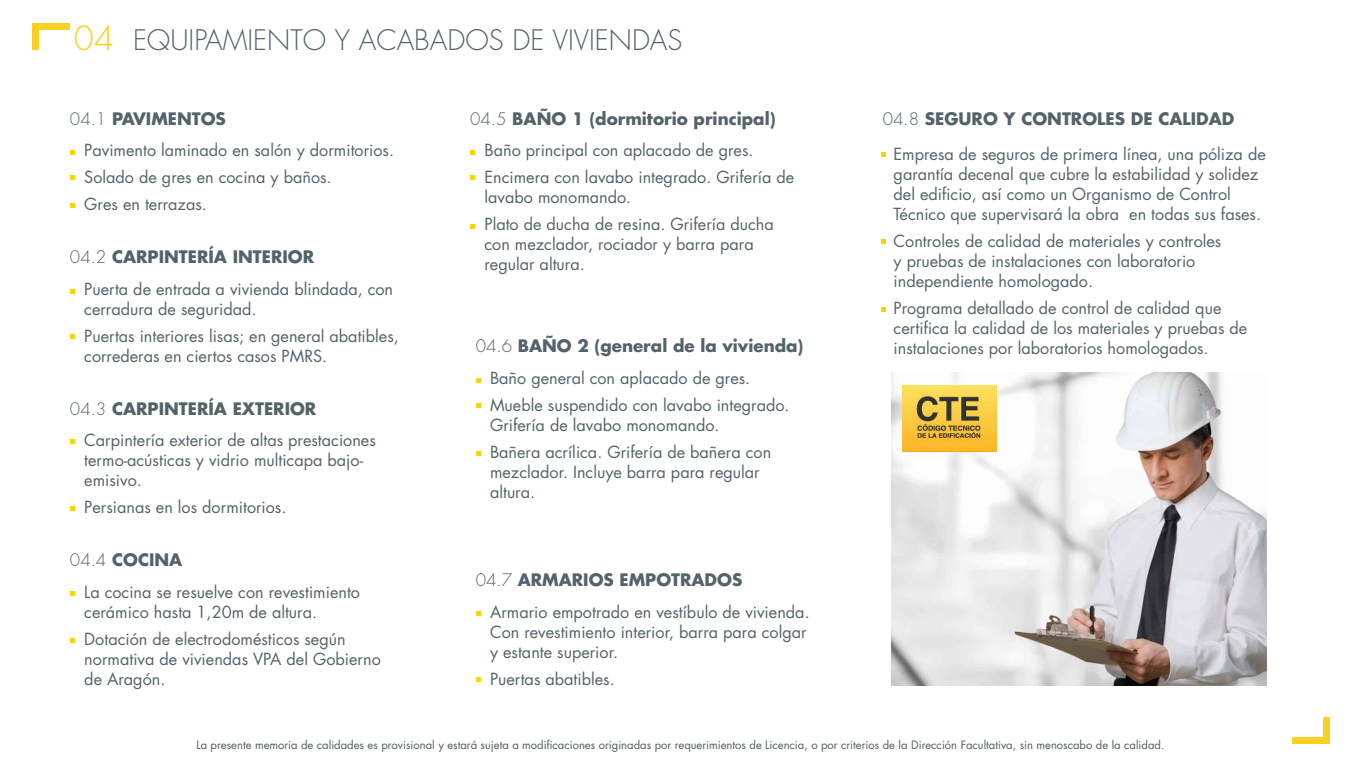
<style>
.page{position:relative;width:1361px;height:766px;background:#fff}
.page>*{position:absolute;margin:0;border:0;box-sizing:border-box;transform-origin:0 0}
.t1{font:300 27.5px "Futura Std";color:#536369}
.t2{font:700 16.75px "Futura Std";color:#536369}
.t3{font:16.25px/20px "Futura Std";color:#536369}
.t4{font:11.25px "Futura Std";color:#4c5f65}
.s1{font-size:32.5px;color:#fad023}
.s2{font-weight:300}
</style>
<div class="page">
<svg style="left:70px;top:176px;width:5px;height:4px"></svg>
<svg style="left:70px;top:203px;width:5px;height:5px"></svg>
<svg style="left:70px;top:150px;width:5px;height:5px"></svg>
<svg style="left:70px;top:334px;width:5px;height:5px"></svg>
<svg style="left:70px;top:289px;width:5px;height:4px"></svg>
<svg style="left:470px;top:176px;width:5px;height:4px"></svg>
<svg style="left:470px;top:224px;width:5px;height:4px"></svg>
<svg style="left:470px;top:150px;width:5px;height:5px"></svg>
<svg style="left:476px;top:403px;width:4px;height:5px"></svg>
<svg style="left:476px;top:451px;width:4px;height:5px"></svg>
<svg style="left:476px;top:378px;width:4px;height:4px"></svg>
<svg style="left:476px;top:677px;width:4px;height:5px"></svg>
<svg style="left:476px;top:611px;width:4px;height:4px"></svg>
<img style="left:892px;top:372px;width:374px;height:313px">
<img style="left:902px;top:385px;width:94px;height:66px">
<svg style="left:881px;top:152px;width:5px;height:5px"></svg>
<svg style="left:881px;top:239px;width:5px;height:4px"></svg>
<svg style="left:881px;top:307px;width:5px;height:4px"></svg>
<svg style="left:70px;top:591px;width:5px;height:4px"></svg>
<svg style="left:70px;top:638px;width:5px;height:4px"></svg>
<svg style="left:70px;top:506px;width:5px;height:5px"></svg>
<svg style="left:70px;top:439px;width:5px;height:5px"></svg>
<div style="left:32px;top:23px;width:38px;height:7px;background:#fad023"></div>
<div style="left:32px;top:23px;width:7px;height:27px;background:#fad023"></div>
<div style="left:1291px;top:737px;width:38px;height:6px;background:#fad023"></div>
<div style="left:1322px;top:717px;width:7px;height:26px;background:#fad023"></div>
<h1 class="t1" style="left:74px;top:23px;width:610px"><span class="s1">04</span> EQUIPAMIENTO Y ACABADOS DE VIVIENDAS</h1>
<p class="t2" style="left:70px;top:107px;width:157px"><span class="s2">04.1</span> PAVIMENTOS</p>
<p class="t3" style="left:84px;top:137px;width:311px;line-height:27.1px">Pavimento laminado en salón y dormitorios.<br>Solado de gres en cocina y baños.<br>Gres en terrazas.</p>
<p class="t2" style="left:70px;top:246px;width:246px"><span class="s2">04.2</span> CARPINTERÍA INTERIOR</p>
<p class="t3" style="left:84px;top:279px;width:310px">Puerta de entrada a vivienda blindada, con cerradura de seguridad.</p>
<p class="t3" style="left:84px;top:326px;width:316px">Puertas interiores lisas; en general abatibles, correderas en ciertos casos PMRS.</p>
<p class="t2" style="left:70px;top:397px;width:248px"><span class="s2">04.3</span> CARPINTERÍA EXTERIOR</p>
<p class="t3" style="left:84px;top:430px;width:293px">Carpintería exterior de altas prestaciones termo-acústicas y vidrio multicapa bajo&shy;emisivo.</p>
<p class="t3" style="left:84px;top:497px;width:204px">Persianas en los dormitorios.</p>
<p class="t2" style="left:70px;top:549px;width:114px"><span class="s2">04.4</span> COCINA</p>
<p class="t3" style="left:84px;top:582px;width:277px">La cocina se resuelve con revestimiento cerámico hasta 1,20m de altura.</p>
<p class="t3" style="left:84px;top:629px;width:298px">Dotación de electrodomésticos según normativa de viviendas VPA del Gobierno de Aragón.</p>
<p class="t2" style="left:470px;top:107px;width:307px"><span class="s2">04.5</span> BAÑO 1 (dormitorio principal)</p>
<p class="t3" style="left:484px;top:137px;width:311px;line-height:27.1px">Baño principal con aplacado de gres.<br>Encimera con lavabo integrado. Grifería de</p>
<p class="t3" style="left:484px;top:184px;width:291px;line-height:27.1px">lavabo monomando.<br>Plato de ducha de resina. Grifería ducha</p>
<p class="t3" style="left:484px;top:234px;width:271px">con mezclador, rociador y barra para regular altura.</p>
<p class="t2" style="left:476px;top:335px;width:329px"><span class="s2">04.6</span> BAÑO 2 (general de la vivienda)</p>
<p class="t3" style="left:490px;top:364px;width:301px;line-height:27.1px">Baño general con aplacado de gres.<br>Mueble suspendido con lavabo integrado.</p>
<p class="t3" style="left:490px;top:411px;width:283px;line-height:27.1px">Grifería de lavabo monomando.<br>Bañera acrílica. Grifería de bañera con</p>
<p class="t3" style="left:490px;top:462px;width:271px">mezclador. Incluye barra para regular altura.</p>
<p class="t2" style="left:476px;top:569px;width:268px"><span class="s2">04.7</span> ARMARIOS EMPOTRADOS</p>
<p class="t3" style="left:490px;top:602px;width:321px">Armario empotrado en vestíbulo de vivienda.<br>Con revestimiento interior, barra para colgar y estante superior.</p>
<p class="t3" style="left:490px;top:669px;width:126px">Puertas abatibles.</p>
<p class="t2" style="left:883px;top:107px;width:353px"><span class="s2">04.8</span> SEGURO Y CONTROLES DE CALIDAD</p>
<p class="t3" style="left:893px;top:144px;width:374px">Empresa de seguros de primera línea, una póliza de garantía decenal que cubre la estabilidad y solidez del edificio, así como un Organismo de Control Técnico que supervisará la obra en todas sus fases.</p>
<p class="t3" style="left:893px;top:231px;width:329px">Controles de calidad de materiales y controles y pruebas de instalaciones con laboratorio independiente homologado.</p>
<p class="t3" style="left:893px;top:298px;width:355px">Programa detallado de control de calidad que certifica la calidad de los materiales y pruebas de instalaciones por laboratorios homologados.</p>
<p class="t4" style="left:196px;top:737px;width:969px">La presente memoria de calidades es provisional y estará sujeta a modificaciones originadas por requerimientos de Licencia, o por criterios de la Dirección Facultativa, sin menoscabo de la calidad.</p>
</div>
